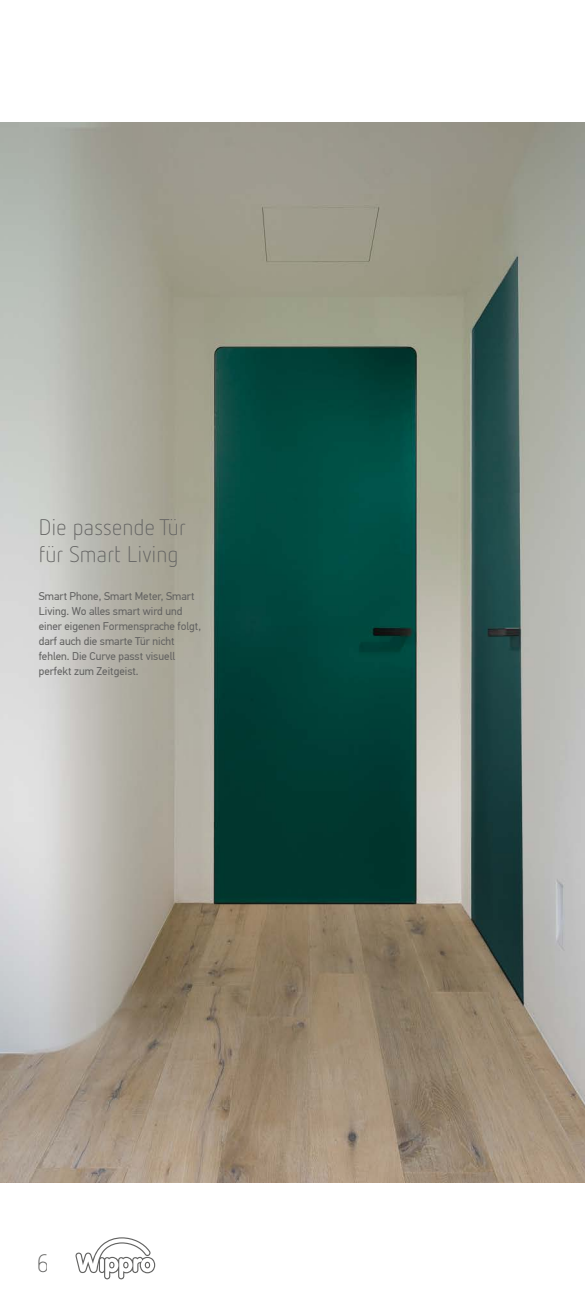
<style>
.page{position:relative;width:585px;height:1312px;background:#fff}
.page>*{position:absolute;margin:0;border:0;box-sizing:border-box;transform-origin:0 0}
.t1{font:300 25px "Netto OT";color:#626261}
.t2{font:300 22.5px/27.5px "Netto OT";letter-spacing:.01em;color:#626261}
.t3{font:11.25px/15px "PF Din Text Pro";color:#626261}
</style>
<div class="page">
<img style="left:0;top:122px;width:585px;height:1060px">
<svg style="left:75px;top:1237px;width:80px;height:41px"></svg>
<h2 class="t2" style="left:39px;top:512px;width:148px">Die passende Tür für Smart Living</h2>
<p class="t3" style="left:39px;top:588px;width:164px">Smart Phone, Smart Meter, Smart<br>Living. Wo alles smart wird und einer eigenen Formensprache folgt, darf auch die smarte Tür nicht fehlen. Die Curve passt visuell perfekt zum Zeitgeist.</p>
<h1 class="t1" style="left:36px;top:1247px;width:14px">6</h1>
</div>
